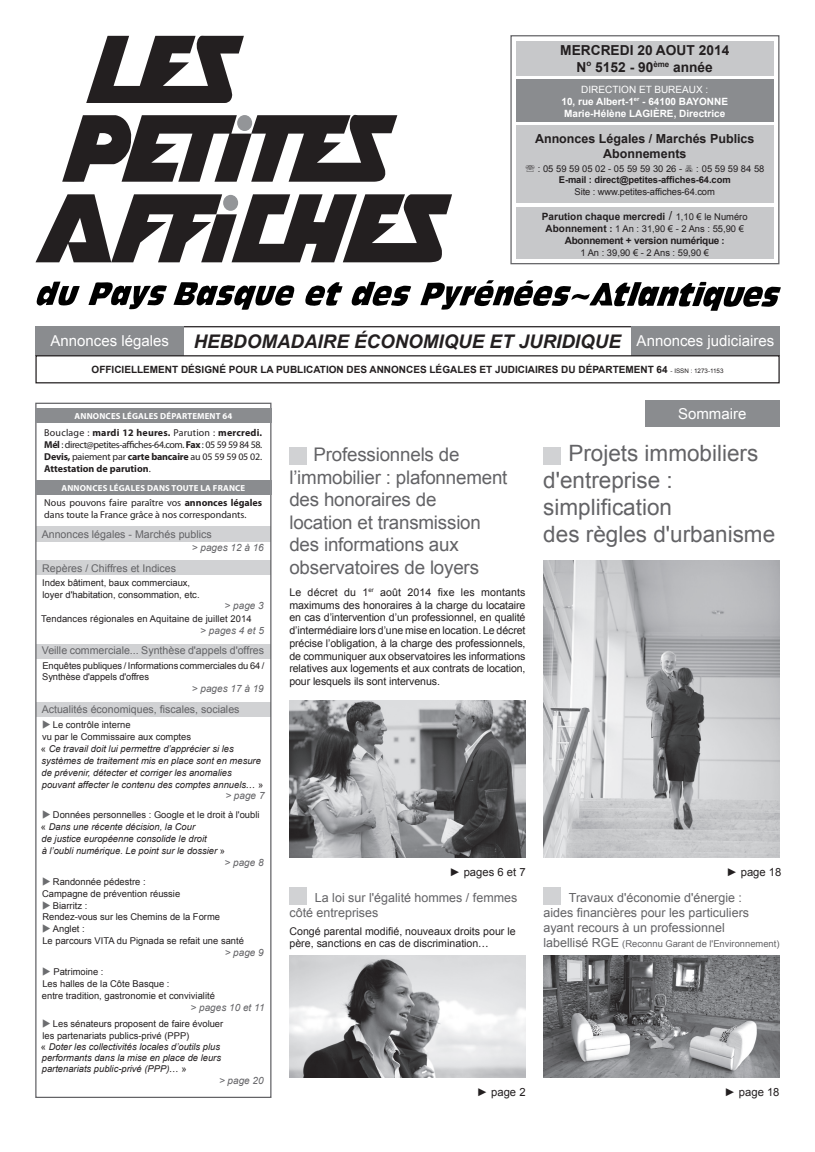
<style>
.page{position:relative;width:815px;height:1152px;background:#fff}
.page>*{position:absolute;margin:0;border:0;box-sizing:border-box;transform-origin:0 0}
.t1{font:22.5px/27px "Arial";color:#636366}
.t2{font:18.75px/22.5px "Arial";letter-spacing:-.01em;color:#636366}
.t3{font:italic 700 18.75px "Arial";color:#231f20}
.t4{font:15px "Arial";color:#fff}
.t5{font:700 13.75px/16.5px "Arial";color:#231f20;text-align:center}
.t6{font:12.5px/15px "Arial";color:#636366}
.t7{font:700 12.5px/15px "Arial";color:#231f20;text-align:center}
.t8{font:11.25px "Arial";color:#231f20}
.t9{font:10.62px/12.8px "Arial";color:#231f20;text-align:justify}
.t10{font:10.62px "Arial";color:#636366}
.t11{font:10px/12px "Myriad Pro";letter-spacing:-.005em;color:#231f20;text-align:justify}
.t12{font:700 10px "Arial";color:#231f20}
.t13{font:700 10px/12px "Arial";color:#fff;text-align:center}
.t14{font:italic 10px "Arial";color:#636366}
.t15{font:700 10px "Arial";letter-spacing:-.025em;color:#231f20}
.t16{font:italic 9.38px/11.9px "Arial";color:#231f20}
.t17{font:9.38px/11.9px "Arial";color:#231f20}
.t18{font:9.38px "Arial";color:#636366}
.t19{font:700 9.38px "Arial";letter-spacing:-.01em;color:#231f20}
.t20{font:700 8.75px "Myriad Pro";letter-spacing:.02em;color:#fff}
.s1{font-weight:400}
.s2{font-weight:400;font-size:12.5px}
.s3{font-weight:400;font-size:9.38px}
.s4{font-weight:700;font-size:10px}
.s5{font-weight:700}
.s6{font-size:9.38px}
.s7{font-weight:400;font-style:normal;font-size:15px;color:#fff}
.s8{font-weight:400;font-size:6.25px}
.s9{color:#6c6d70}
.s10{font-style:normal}
.s11{font-family:"Myriad Pro"}
.s12{font-family:"Myriad Pro";font-style:italic}
.s13{font-size:12.5px}
</style>
<div class="page">
<div style="left:36px;top:560px;width:235px;height:14px;background:#d1d2d4"></div>
<div style="left:36px;top:644px;width:235px;height:14px;background:#d1d2d4"></div>
<div style="left:36px;top:702px;width:235px;height:14px;background:#d1d2d4"></div>
<div style="left:36px;top:526px;width:235px;height:16px;background:#d1d2d4"></div>
<div style="left:35px;top:403px;width:236px;height:695px;border:1px solid #636366"></div>
<div style="left:35px;top:409px;width:236px;height:14px;background:#8a8c8f"></div>
<div style="left:35px;top:481px;width:236px;height:14px;background:#8a8c8f"></div>
<svg style="left:351px;top:282px;width:60px;height:24px"></svg>
<svg style="left:420px;top:280px;width:360px;height:31px"></svg>
<svg style="left:88px;top:282px;width:79px;height:27px"></svg>
<svg style="left:37px;top:281px;width:43px;height:25px"></svg>
<svg style="left:173px;top:282px;width:170px;height:28px"></svg>
<svg style="left:35px;top:36px;width:417px;height:226px"></svg>
<div style="left:237px;top:115px;width:15px;height:16px;background:#939598;border-radius:50%"></div>
<div style="left:223px;top:195px;width:15px;height:16px;background:#939598;border-radius:50%"></div>
<div style="left:510px;top:35px;width:269px;height:229px;border:1px solid #636366"></div>
<div style="left:516px;top:80px;width:257px;height:42px;background:#8a8c8f"></div>
<div style="left:516px;top:126px;width:257px;height:77px;background:#c7c8ca"></div>
<div style="left:516px;top:41px;width:257px;height:35px;background:#c7c8ca"></div>
<div style="left:516px;top:207px;width:257px;height:52px;background:#c7c8ca"></div>
<hr style="left:170px;top:326px;width:490px;height:1px;background:#231f20">
<div style="left:631px;top:326px;width:149px;height:30px;background:#8a8c8f"></div>
<div style="left:35px;top:326px;width:149px;height:30px;background:#8a8c8f"></div>
<div style="left:35px;top:355px;width:745px;height:28px;border:1px solid #231f20"></div>
<div style="left:645px;top:400px;width:135px;height:27px;background:#8a8c8f"></div>
<div style="left:289px;top:447px;width:18px;height:18px;background:#d1d2d4"></div>
<div style="left:543px;top:447px;width:18px;height:18px;background:#d1d2d4"></div>
<div style="left:289px;top:886px;width:18px;height:18px;background:#d1d2d4"></div>
<div style="left:543px;top:886px;width:18px;height:18px;background:#d1d2d4"></div>
<img style="left:290px;top:955px;width:236px;height:123px">
<img style="left:289px;top:700px;width:237px;height:157px">
<img style="left:543px;top:561px;width:237px;height:296px">
<img style="left:543px;top:955px;width:237px;height:123px">
<h3 class="t5" style="left:560px;top:43px;width:171px">MERCREDI 20 AOUT 2014<br>N<sup>o</sup> 5152 - 90<sup>ème</sup> année</h3>
<p class="t13" style="left:562px;top:83px;width:168px"><span class="s1">DIRECTION ET BUREAUX :<br></span>10, rue Albert-1<sup>er</sup> - 64100 BAYONNE<br>Marie-Hélène LAGIÈRE, Directrice</p>
<h3 class="t7" style="left:535px;top:132px;width:221px">Annonces Légales / Marchés Publics<br>Abonnements</h3>
<p class="t17" style="left:538px;top:163px;width:146px">: 05 59 59 05 02 - 05 59 59 30 26 -</p>
<p class="t17" style="left:696px;top:163px;width:70px">: 05 59 59 84 58</p>
<p class="t19" style="left:559px;top:174px;width:173px">E-mail : direct@petites-affiches-64.com</p>
<p class="t17" style="left:575px;top:185px;width:142px">Site : www.petites-affiches-64.com</p>
<p class="t12" style="left:542px;top:210px;width:207px">Parution chaque mercredi <span class="s2">/</span> <span class="s3">1,10 € le Numéro</span></p>
<p class="t17" style="left:546px;top:223px;width:200px"><span class="s4">Abonnement</span> <span class="s5">:</span> 1 An : 31,90 € - 2 Ans : 55,90 €</p>
<p class="t15" style="left:565px;top:233px;width:161px">Abonnement + version numérique <span class="s6">:</span></p>
<p class="t17" style="left:580px;top:246px;width:130px">1 An : 39,90 € - 2 Ans : 59,90 €</p>
<h3 class="t4" style="left:50px;top:331px;width:120px">Annonces légales</h3>
<h2 class="t3" style="left:194px;top:329px;width:582px">HEBDOMADAIRE ÉCONOMIQUE ET JURIDIQUE <span class="s7">Annonces judiciaires</span></h2>
<p class="t12" style="left:92px;top:363px;width:633px">OFFICIELLEMENT DÉSIGNÉ POUR LA PUBLICATION DES ANNONCES LÉGALES ET JUDICIAIRES DU DÉPARTEMENT 64 <span class="s8">- ISSN : 1273-1153</span></p>
<h3 class="t4" style="left:678px;top:404px;width:70px">Sommaire</h3>
<h2 class="t2" style="left:289px;top:443px;width:220px;text-indent:24px">Professionnels de l’immobilier : plafonnement des honoraires de<br>location et transmission des informations aux observatoires de loyers</h2>
<p class="t9" style="left:289px;top:586px;width:238px">Le décret du 1<sup>er</sup> août 2014 fixe les montants maximums des honoraires à la charge du locataire en cas d’intervention d’un professionnel, en qualité d’intermédiaire lors d’une mise en location. Le décret précise l’obligation, à la charge des professionnels, de communiquer aux observatoires les informations relatives aux logements et aux contrats de location, pour lesquels ils sont intervenus.</p>
<p class="t20" style="left:75px;top:410px;width:159px">Annonces légales DÉPARTEMENT 64</p>
<p class="t11" style="left:44px;top:426px;width:219px">Bouclage : <span class="s5">mardi 12 heures.</span> Parution : <span class="s5">mercredi.<br>Mél</span> : direct@petites-affiches-64.com. <span class="s5">Fax</span> : 05 59 59 84 58.<br><span class="s5">Devis,</span> paiement par <span class="s5">carte bancaire</span> au 05 59 59 05 02.<br><span class="s5">Attestation de parution</span>.</p>
<p class="t11" style="left:44px;top:497px;width:219px">Nous pouvons faire paraître vos <span class="s5">annonces légales </span>dans toute la France grâce à nos correspondants.</p>
<h1 class="t1" style="left:543px;top:440px;width:233px;text-indent:25px">Projets immobiliers d'entreprise : simplification<br>des règles d'urbanisme</h1>
<p class="t20" style="left:61px;top:482px;width:174px">Annonces légales DANS TOUTE LA FRANCE</p>
<p class="t10" style="left:42px;top:527px;width:172px">Annonces légales - Marchés publics</p>
<p class="t14" style="left:192px;top:541px;width:73px">&gt; pages 12 à 16</p>
<p class="t10" style="left:42px;top:561px;width:135px">Repères / Chiffres et Indices</p>
<p class="t17" style="left:42px;top:577px;width:159px;line-height:11.2px">Index bâtiment, baux commerciaux, loyer d'habitation, consommation, etc.</p>
<p class="t14" style="left:225px;top:599px;width:41px">&gt; page 3</p>
<p class="t17" style="left:41px;top:612px;width:212px">Tendances régionales en Aquitaine de juillet 2014</p>
<p class="t14" style="left:200px;top:624px;width:65px">&gt; pages 4 et 5</p>
<p class="t10" style="left:42px;top:643px;width:224px">Veille commerciale... Synthèse d'appels d'offres</p>
<p class="t17" style="left:42px;top:660px;width:224px;line-height:11.2px">Enquêtes publiques / Informations commerciales du 64 /<br>Synthèse d'appels d'offres</p>
<p class="t14" style="left:192px;top:682px;width:73px">&gt; pages 17 à 19</p>
<p class="t10" style="left:42px;top:702px;width:199px">Actualités économiques, fiscales, sociales</p>
<p class="t16" style="left:41px;top:719px;width:224px"><span class="s9">◆</span> <span class="s10">Le contrôle interne<br>vu par le Commissaire aux comptes<br>«</span> Ce travail doit lui permettre d’apprécier si les systèmes de traitement mis en place sont en mesure de prévenir, détecter et corriger les anomalies pouvant affecter le contenu des comptes annuels<span class="s11">…</span> <span class="s10">»</span></p>
<p class="t14" style="left:225px;top:789px;width:41px">&gt; page 7</p>
<p class="t16" style="left:41px;top:809px;width:220px"><span class="s9">◆</span> <span class="s10">Données personnelles : Google et le droit à l'oubli «</span> Dans une récente décision, la Cour<br>de justice européenne consolide le droit<br>à l’oubli numérique. Le point sur le dossier <span class="s10">»</span></p>
<p class="t14" style="left:225px;top:856px;width:41px">&gt; page 8</p>
<p class="t17" style="left:42px;top:875px;width:140px"><span class="s9">◆</span> Randonnée pédestre :<br>Campagne de prévention réussie</p>
<p class="t17" style="left:42px;top:899px;width:179px"><span class="s9">◆</span> Biarritz :<br>Rendez-vous sur les Chemins de la Forme</p>
<p class="t17" style="left:42px;top:923px;width:203px"><span class="s9">◆</span> Anglet :<br>Le parcours VITA du Pignada se refait une santé</p>
<p class="t14" style="left:225px;top:946px;width:41px">&gt; page 9</p>
<p class="t17" style="left:42px;top:966px;width:174px"><span class="s9">◆</span> Patrimoine :<br>Les halles de la Côte Basque :<br>entre tradition, gastronomie et convivialité</p>
<p class="t14" style="left:191px;top:1000px;width:76px">&gt; pages 10 et 11</p>
<p class="t16" style="left:41px;top:1018px;width:184px;line-height:11.2px"><span class="s9">◆</span> <span class="s10">Les sénateurs proposent de faire évoluer les partenariats publics-privé (PPP)<br>«</span> Doter les collectivités locales d’outils plus performants dans la mise en place de leurs partenariats public-privé (PPP)<span class="s11">…</span> <span class="s10">»</span></p>
<p class="t14" style="left:219px;top:1074px;width:46px">&gt; page 20</p>
<p class="t8" style="left:449px;top:864px;width:78px">► pages 6 et 7</p>
<p class="t8" style="left:726px;top:864px;width:56px">► page 18</p>
<h3 class="t6" style="left:289px;top:889px;width:229px;text-indent:25px">La loi sur l'égalité hommes / femmes côté entreprises</h3>
<p class="t9" style="left:289px;top:924px;width:228px">Congé parental modifié, nouveaux droits pour le père, sanctions en cas de discrimination<span class="s12">…</span></p>
<h3 class="t6" style="left:543px;top:890px;width:207px;text-indent:26px">Travaux d'économie d'énergie : aides financières pour les particuliers ayant recours à un professionnel</h3>
<p class="t18" style="left:543px;top:937px;width:238px"><span class="s13">labellisé RGE</span> (Reconnu Garant de l'Environnement)</p>
<p class="t8" style="left:477px;top:1084px;width:50px">► page 2</p>
<p class="t8" style="left:725px;top:1084px;width:56px">► page 18</p>
</div>
